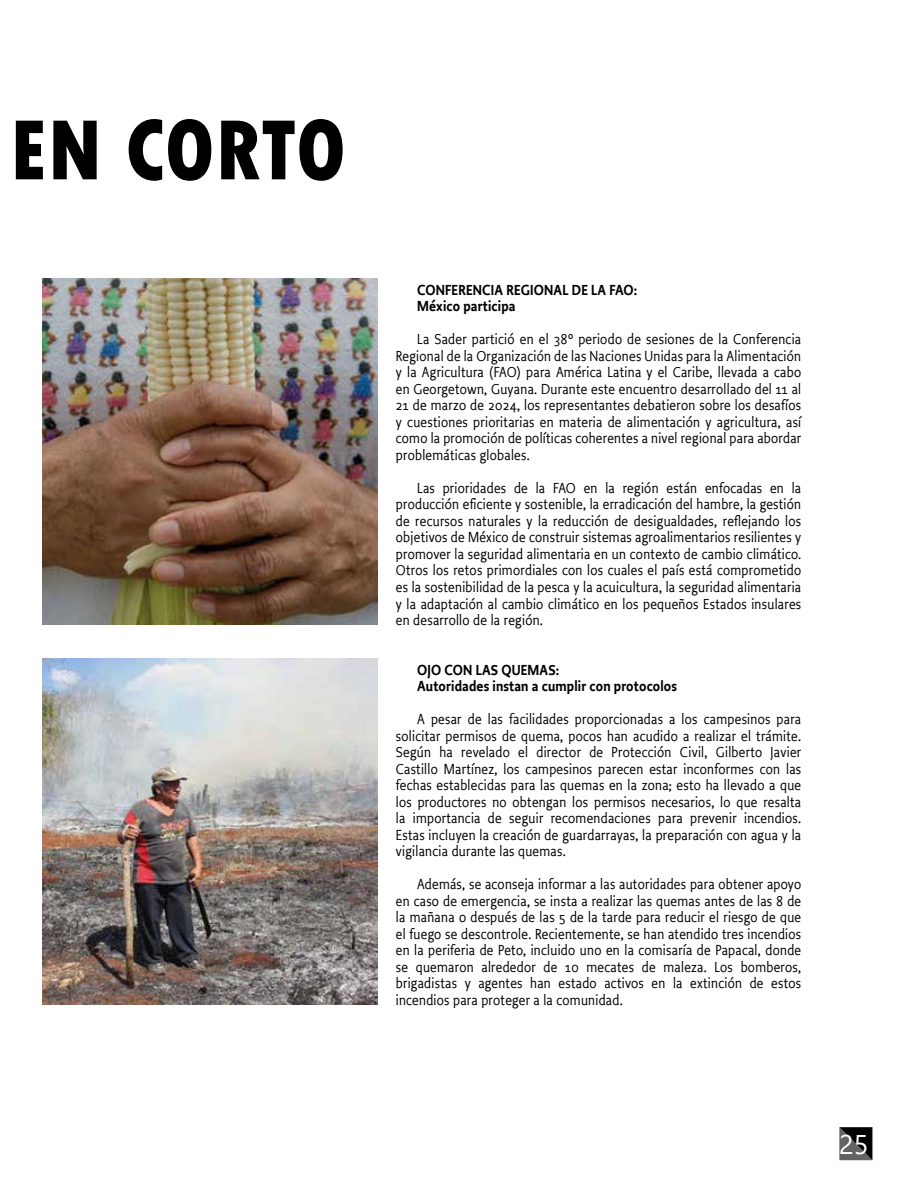
<style>
.page{position:relative;width:915px;height:1191px;background:#fff}
.page>*{position:absolute;margin:0;border:0;box-sizing:border-box;transform-origin:0 0}
.t1{font:800 condensed 90px "Tw Cen";color:#000}
.t2{font:27px "Segoe UI";color:#fff}
.t3{font:15px/16.5px "Productus";letter-spacing:.02em;color:#000;text-align:justify}
.t4{font:600 15px/16.5px "Productus";letter-spacing:.01em;color:#000}
</style>
<div class="page">
<img style="left:43px;top:658px;width:334px;height:346px">
<img style="left:43px;top:278px;width:334px;height:346px">
<svg style="left:839px;top:1127px;width:33px;height:33px"></svg>
<h1 class="t1" style="left:10px;top:97px;width:338px">EN CORTO</h1>
<p class="t4" style="left:417px;top:282px;width:221px">CONFERENCIA REGIONAL DE LA FAO:<br>México participa</p>
<p class="t3" style="left:395px;top:331px;width:407px;text-indent:21px">La Sader partició en el 38º periodo de sesiones de la Conferencia Regional de la Organización de las Naciones Unidas para la Alimentación y la Agricultura (FAO) para América Latina y el Caribe, llevada a cabo en Georgetown, Guyana. Durante este encuentro desarrollado del 11 al 21 de marzo de 2024, los representantes debatieron sobre los desafíos y cuestiones prioritarias en materia de alimentación y agricultura, así como la promoción de políticas coherentes a nivel regional para abordar problemáticas globales.</p>
<p class="t3" style="left:395px;top:480px;width:407px;text-indent:21px">Las prioridades de la FAO en la región están enfocadas en la producción eficiente y sostenible, la erradicación del hambre, la gestión de recursos naturales y la reducción de desigualdades, reflejando los objetivos de México de construir sistemas agroalimentarios resilientes y promover la seguridad alimentaria en un contexto de cambio climático.<br>Otros los retos primordiales con los cuales el país está comprometido es la sostenibilidad de la pesca y la acuicultura, la seguridad alimentaria y la adaptación al cambio climático en los pequeños Estados insulares en desarrollo de la región.</p>
<p class="t4" style="left:417px;top:661px;width:261px">OJO CON LAS QUEMAS:<br>Autoridades instan a cumplir con protocolos</p>
<p class="t3" style="left:395px;top:711px;width:407px;text-indent:21px">A pesar de las facilidades proporcionadas a los campesinos para solicitar permisos de quema, pocos han acudido a realizar el trámite.<br>Según ha revelado el director de Protección Civil, Gilberto Javier Castillo Martínez, los campesinos parecen estar inconformes con las fechas establecidas para las quemas en la zona; esto ha llevado a que los productores no obtengan los permisos necesarios, lo que resalta la importancia de seguir recomendaciones para prevenir incendios.<br>Estas incluyen la creación de guardarrayas, la preparación con agua y la vigilancia durante las quemas.</p>
<p class="t3" style="left:395px;top:876px;width:407px;text-indent:21px">Además, se aconseja informar a las autoridades para obtener apoyo en caso de emergencia, se insta a realizar las quemas antes de las 8 de la mañana o después de las 5 de la tarde para reducir el riesgo de que el fuego se descontrole. Recientemente, se han atendido tres incendios en la periferia de Peto, incluido uno en la comisaría de Papacal, donde se quemaron alrededor de 10 mecates de maleza. Los bomberos, brigadistas y agentes han estado activos en la extinción de estos incendios para proteger a la comunidad.</p>
<h2 class="t2" style="left:838px;top:1118px;width:31px">25</h2>
</div>
